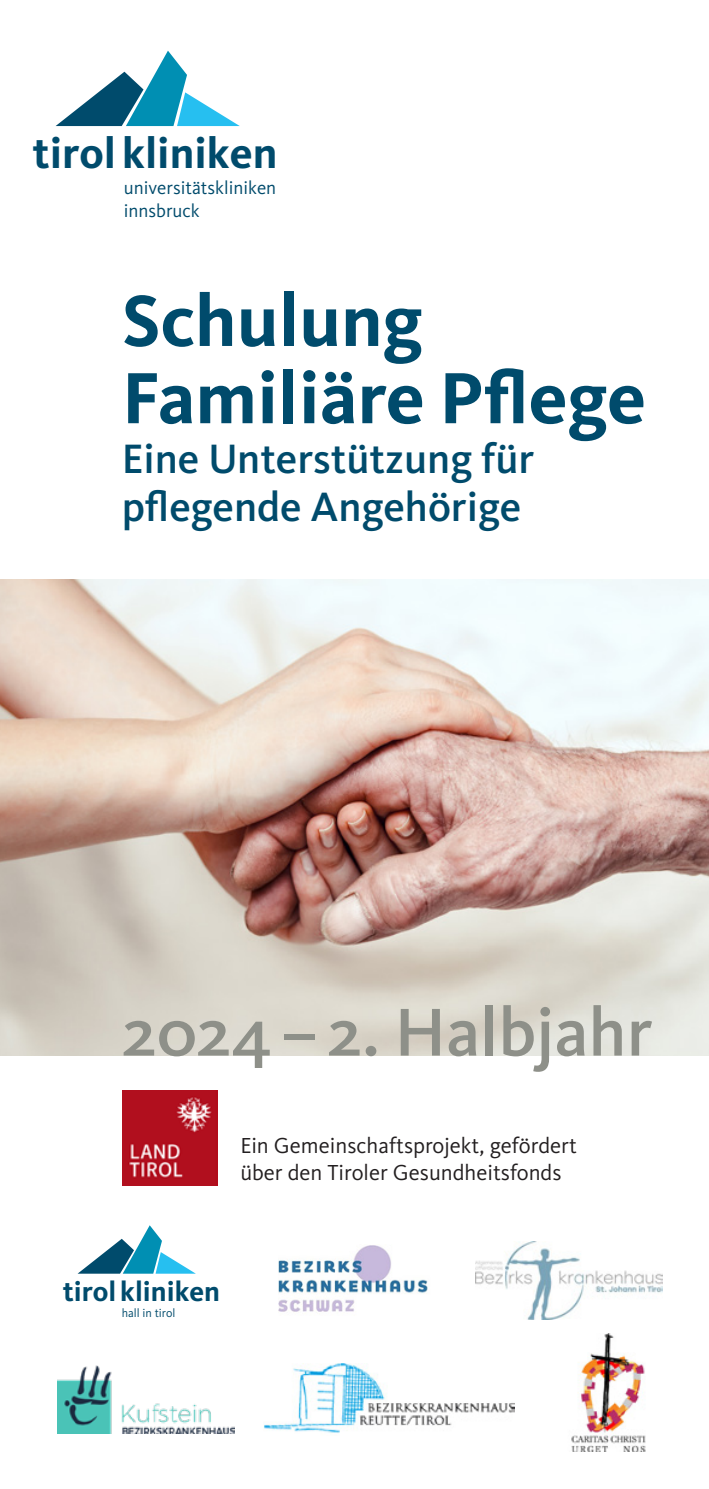
<style>
.page{position:relative;width:709px;height:1489px;background:#fff}
.page>*{position:absolute;margin:0;border:0;box-sizing:border-box;transform-origin:0 0}
.t1{font:700 75px "Kievit Pro";color:#004b6c}
.t2{font:500 70px "Kievit Pro";color:#8e9089}
.t3{font:700 44.25px "Kievit Pro";color:#004b6c}
.t4{font:500 42.5px/47.5px "Kievit Pro";color:#004b6c}
.t5{font:700 28.5px "Kievit Pro";color:#004b6c}
.t6{font:22.5px/27px "Kievit Pro";color:#231f20}
.t7{font:19px/22.8px "Kievit Pro";color:#004b6c}
.t8{font:12.25px "Kievit Pro";color:#004b6c}
</style>
<div class="page">
<img style="left:0;top:579px;width:709px;height:476px">
<svg style="left:56px;top:51px;width:184px;height:75px"></svg>
<img style="left:122px;top:1090px;width:95px;height:95px">
<img style="left:278px;top:1245px;width:150px;height:67px">
<img style="left:476px;top:1241px;width:186px;height:78px">
<img style="left:58px;top:1365px;width:176px;height:67px">
<svg style="left:78px;top:1225px;width:117px;height:48px"></svg>
<img style="left:264px;top:1363px;width:251px;height:70px">
<img style="left:571px;top:1333px;width:75px;height:118px">
<p class="t3" style="left:32px;top:127px;width:246px">tirol kliniken</p>
<p class="t7" style="left:124px;top:176px;width:154px">universitätskliniken innsbruck</p>
<p class="t1" style="left:122px;top:276px;width:302px">Schulung</p>
<p class="t1" style="left:122px;top:353px;width:525px">Familiäre Pflege</p>
<p class="t4" style="left:122px;top:435px;width:414px">Eine Unterstützung für pflegende Angehörige</p>
<p class="t2" style="left:122px;top:990px;width:532px">2024–2. Halbjahr</p>
<p class="t6" style="left:240px;top:1131px;width:338px">Ein Gemeinschaftsprojekt, gefördert über den Tiroler Gesundheitsfonds</p>
<p class="t5" style="left:63px;top:1273px;width:159px">tirol kliniken</p>
<p class="t8" style="left:122px;top:1305px;width:55px">hall in tirol</p>
</div>
